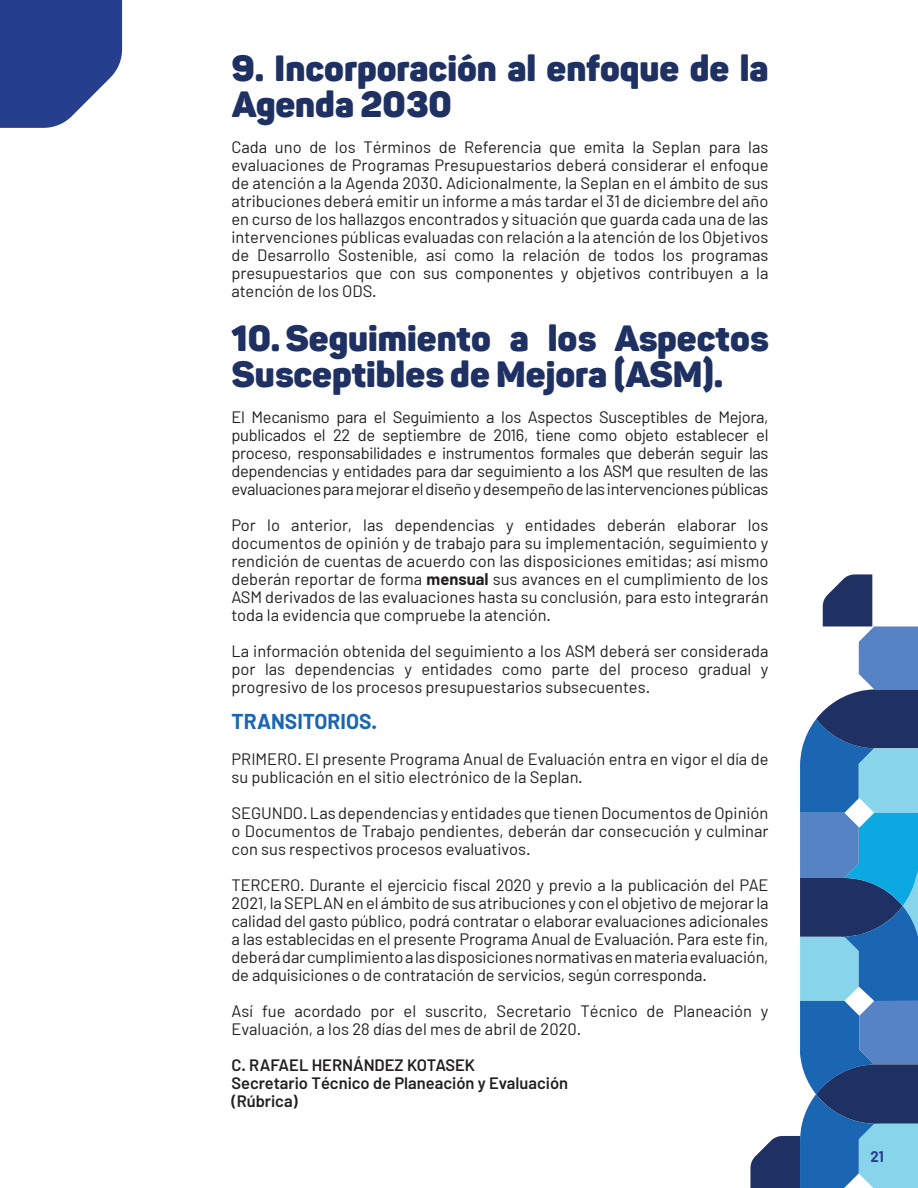
<style>
.page{position:relative;width:918px;height:1188px;background:#fff}
.page>*{position:absolute;margin:0;border:0;box-sizing:border-box;transform-origin:0 0}
.Texto{font:900 36px/36px "Panton";color:#1f3162}
.Texto-2{font:700 21px "Barlow";color:#1a66b2}
.Texto-3{font:16.5px/18px "Barlow";color:#231f20;text-align:justify}
.Texto-4{font:600 16.5px "Barlow";color:#231f20}
.t1{font:700 15px "Barlow";color:#253f8e}
.s1{font-weight:700}
</style>
<div class="page">
<svg style="left:0;top:0;width:122px;height:128px;background:#40579c"></svg>
<svg style="left:750px;top:574px;width:168px;height:614px"></svg>
<p class="Texto" style="left:232px;top:50px;width:539px">9. Incorporación al enfoque de la<br>Agenda 2030</p>
<p class="Texto-3" style="left:232px;top:138px;width:539px">Cada uno de los Términos de Referencia que emita la Seplan para las evaluaciones de Programas Presupuestarios deberá considerar el enfoque de atención a la Agenda 2030. Adicionalmente, la Seplan en el ámbito de sus atribuciones deberá emitir un informe a más tardar el 31 de diciembre del año en curso de los hallazgos encontrados y situación que guarda cada una de las intervenciones públicas evaluadas con relación a la atención de los Objetivos de Desarrollo Sostenible, así como la relación de todos los programas presupuestarios que con sus componentes y objetivos contribuyen a la atención de los ODS.</p>
<p class="Texto" style="left:232px;top:320px;width:539px">10.Seguimiento a los Aspectos<br>Susceptibles de Mejora (ASM).</p>
<p class="Texto-3" style="left:232px;top:408px;width:539px">El Mecanismo para el Seguimiento a los Aspectos Susceptibles de Mejora, publicados el 22 de septiembre de 2016, tiene como objeto establecer el proceso, responsabilidades e instrumentos formales que deberán seguir las dependencias y entidades para dar seguimiento a los ASM que resulten de las evaluaciones para mejorar el diseño y desempeño de las intervenciones públicas</p>
<p class="Texto-3" style="left:232px;top:516px;width:539px">Por lo anterior, las dependencias y entidades deberán elaborar los documentos de opinión y de trabajo para su implementación, seguimiento y rendición de cuentas de acuerdo con las disposiciones emitidas; así mismo deberán reportar de forma <span class="s1">mensual</span> sus avances en el cumplimiento de los ASM derivados de las evaluaciones hasta su conclusión, para esto integrarán toda la evidencia que compruebe la atención.</p>
<p class="Texto-3" style="left:232px;top:642px;width:538px">La información obtenida del seguimiento a los ASM deberá ser considerada por las dependencias y entidades como parte del proceso gradual y progresivo de los procesos presupuestarios subsecuentes.</p>
<p class="Texto-2" style="left:232px;top:709px;width:147px">TRANSITORIOS.</p>
<p class="Texto-3" style="left:232px;top:750px;width:539px">PRIMERO. El presente Programa Anual de Evaluación entra en vigor el día de su publicación en el sitio electrónico de la Seplan.</p>
<p class="Texto-3" style="left:232px;top:804px;width:539px">SEGUNDO. Las dependencias y entidades que tienen Documentos de Opinión o Documentos de Trabajo pendientes, deberán dar consecución y culminar con sus respectivos procesos evaluativos.</p>
<p class="Texto-3" style="left:232px;top:876px;width:539px">TERCERO. Durante el ejercicio fiscal 2020 y previo a la publicación del PAE 2021, la SEPLAN en el ámbito de sus atribuciones y con el objetivo de mejorar la calidad del gasto público, podrá contratar o elaborar evaluaciones adicionales a las establecidas en el presente Programa Anual de Evaluación. Para este fin, deberá dar cumplimiento a las disposiciones normativas en materia evaluación, de adquisiciones o de contratación de servicios, según corresponda.</p>
<p class="Texto-3" style="left:232px;top:1002px;width:539px">Así fue acordado por el suscrito, Secretario Técnico de Planeación y<br>Evaluación, a los 28 días del mes de abril de 2020.</p>
<p class="Texto-4" style="left:232px;top:1055px;width:245px">C. RAFAEL HERNÁNDEZ KOTASEK</p>
<p class="Texto-4" style="left:232px;top:1073px;width:338px">Secretario Técnico de Planeación y Evaluación</p>
<p class="Texto-4" style="left:232px;top:1091px;width:68px">(Rúbrica)</p>
<p class="t1" style="left:871px;top:1147px;width:15px">21</p>
</div>
